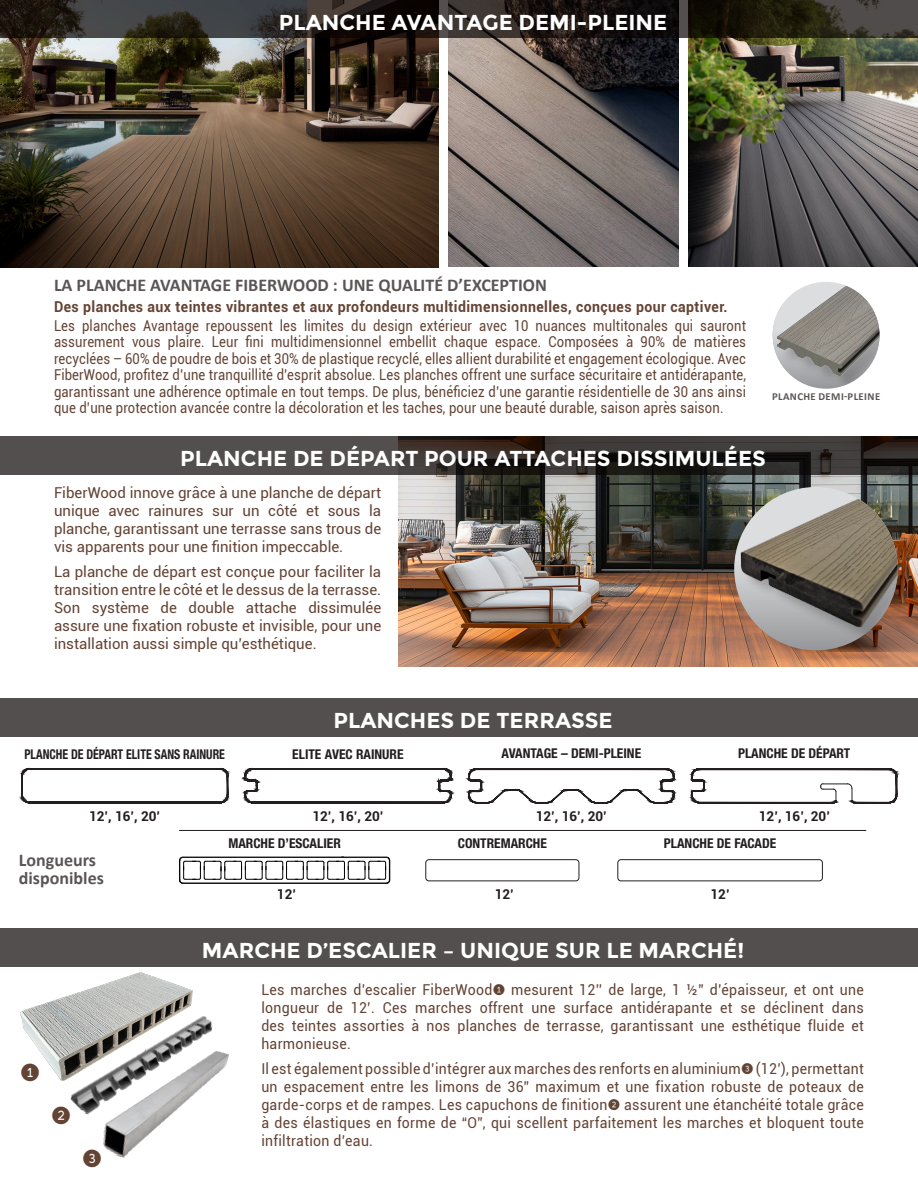
<style>
.page{position:relative;width:918px;height:1188px;background:#fff}
.page>*{position:absolute;margin:0;border:0;box-sizing:border-box;transform-origin:0 0}
.Roboto_texte{font:24px "Aquawax Pro Pictograms";color:#634334}
.t1{font:700 21.6px "Montserrat";color:#fff}
.Roboto_texte-2{font:700 18px/18px "Calibri";color:#5b5655}
.Roboto_texte-3{font:15px/16.5px "Roboto";letter-spacing:.01em;color:#634334;text-align:justify;scale:.87 1}
.Roboto_texte-4{font:15px/18px "Roboto";letter-spacing:.01em;color:#634334;text-align:justify;scale:.94 1}
.Roboto_texte-5{font:15px/18px "Roboto";letter-spacing:.01em;color:#634334;text-align:justify}
.Roboto_texte-6{font:700 15px "Roboto";letter-spacing:.03em;color:#634334;scale:.94 1}
.t2{font:700 condensed 13.5px "Helvetica Neue LT Std";color:#231f20}
.Roboto_texte-7{font:700 13.5px "Roboto";color:#231f20}
.t3{font:700 condensed 13.5px "Helvetica Neue LT Std";color:#231f20;scale:.88 1}
.Titre_gris_Calibri{font:700 10.65px "Calibri";letter-spacing:.04em;color:#5b5655}
.s1{font-family:"Aquawax Pro Pictograms"}
</style>
<div class="page">
<div style="left:0;top:929px;width:918px;height:38px;background:#524f4e"></div>
<img style="left:20px;top:973px;width:165px;height:108px">
<img style="left:103px;top:1051px;width:126px;height:107px">
<img style="left:68px;top:988px;width:146px;height:152px">
<img style="left:399px;top:474px;width:519px;height:193px">
<svg style="left:0;top:436px;width:918px;height:38px;background:#3d3837"></svg>
<svg style="left:734px;top:487px;width:164px;height:163px"></svg>
<div style="left:743px;top:497px;width:155px;height:147px;background:#231f20;opacity:.25"></div>
<img style="left:741px;top:495px;width:157px;height:132px">
<img style="left:688px;top:38px;width:230px;height:229px">
<img style="left:449px;top:38px;width:229px;height:229px">
<div style="left:779px;top:282px;width:101px;height:107px;background:#231f20;opacity:.25"></div>
<img style="left:777px;top:282px;width:103px;height:94px">
<img style="left:0;top:38px;width:438px;height:229px">
<svg style="left:0;top:0;width:918px;height:38px;background:#292521"></svg>
<div style="left:0;top:699px;width:918px;height:38px;background:#524f4e"></div>
<hr style="left:179px;top:830px;width:687px;height:1px;background:#231f20">
<div style="left:617px;top:859px;width:206px;height:22px;border:1px solid #231f20;border-radius:3px"></div>
<div style="left:425px;top:859px;width:154px;height:22px;border:1px solid #231f20;border-radius:3px"></div>
<svg style="left:691px;top:768px;width:207px;height:36px"></svg>
<svg style="left:468px;top:768px;width:207px;height:36px"></svg>
<svg style="left:179px;top:857px;width:212px;height:27px"></svg>
<svg style="left:244px;top:768px;width:208px;height:36px"></svg>
<svg style="left:21px;top:768px;width:208px;height:36px"></svg>
<p class="t1" style="left:279px;top:10px;width:390px">PLANCHE AVANTAGE DEMI-PLEINE</p>
<p class="Roboto_texte-2" style="left:54px;top:275px;width:494px">LA PLANCHE AVANTAGE FIBERWOOD : UNE QUALITÉ D’EXCEPTION</p>
<p class="Roboto_texte-6" style="left:54px;top:296px;width:718px">Des planches aux teintes vibrantes et aux profondeurs multidimensionnelles, conçues pour captiver.</p>
<p class="Roboto_texte-3" style="left:54px;top:317px;width:797px">Les planches Avantage repoussent les limites du design extérieur avec 10 nuances multitonales qui sauront assurement vous plaire. Leur fini multidimensionnel embellit chaque espace. Composées à 90% de matières recyclées – 60% de poudre de bois et 30% de plastique recyclé, elles allient durabilité et engagement écologique. Avec FiberWood, profitez d’une tranquillité d’esprit absolue. Les planches offrent une surface sécuritaire et antidérapante, garantissant une adhérence optimale en tout temps. De plus, bénéficiez d’une garantie résidentielle de 30 ans ainsi que d’une protection avancée contre la décoloration et les taches, pour une beauté durable, saison après saison.</p>
<p class="Titre_gris_Calibri" style="left:772px;top:390px;width:110px">PLANCHE DEMI-PLEINE</p>
<p class="t1" style="left:180px;top:445px;width:587px">PLANCHE DE DÉPART POUR ATTACHES DISSIMULÉES</p>
<p class="Roboto_texte-5" style="left:54px;top:483px;width:329px">FiberWood innove grâce à une planche de départ unique avec rainures sur un côté et sous la planche, garantissant une terrasse sans trous de vis apparents pour une finition impeccable.</p>
<p class="Roboto_texte-5" style="left:54px;top:562px;width:329px">La planche de départ est conçue pour faciliter la transition entre le côté et le dessus de la terrasse.<br>Son système de double attache dissimulée assure une fixation robuste et invisible, pour une installation aussi simple qu’esthétique.</p>
<p class="t1" style="left:333px;top:708px;width:281px">PLANCHES DE TERRASSE</p>
<p class="t3" style="left:24px;top:746px;width:229px">PLANCHE DE DÉPART ELITE SANS RAINURE</p>
<p class="t2" style="left:292px;top:746px;width:113px">ELITE AVEC RAINURE</p>
<p class="t2" style="left:501px;top:745px;width:141px">AVANTAGE – DEMI-PLEINE</p>
<p class="t2" style="left:738px;top:745px;width:114px">PLANCHE DE DÉPART</p>
<p class="Roboto_texte-7" style="left:89px;top:807px;width:73px">12’, 16’, 20’</p>
<p class="Roboto_texte-7" style="left:312px;top:807px;width:73px">12’, 16’, 20’</p>
<p class="Roboto_texte-7" style="left:536px;top:807px;width:73px">12’, 16’, 20’</p>
<p class="Roboto_texte-7" style="left:759px;top:807px;width:73px">12’, 16’, 20’</p>
<p class="t2" style="left:228px;top:835px;width:114px">MARCHE D’ESCALIER</p>
<p class="t2" style="left:458px;top:835px;width:91px">CONTREMARCHE</p>
<p class="t2" style="left:664px;top:835px;width:114px">PLANCHE DE FACADE</p>
<p class="Roboto_texte-2" style="left:19px;top:850px;width:87px">Longueurs disponibles</p>
<p class="Roboto_texte-7" style="left:277px;top:885px;width:21px">12’</p>
<p class="Roboto_texte-7" style="left:495px;top:885px;width:21px">12’</p>
<p class="Roboto_texte-7" style="left:711px;top:885px;width:21px">12’</p>
<p class="Roboto_texte" style="left:20px;top:1060px;width:22px">❶</p>
<p class="Roboto_texte" style="left:51px;top:1103px;width:22px">❷</p>
<p class="Roboto_texte" style="left:82px;top:1146px;width:22px">❸</p>
<p class="t1" style="left:202px;top:938px;width:544px">MARCHE D’ESCALIER – UNIQUE SUR LE MARCHÉ!</p>
<p class="Roboto_texte-4" style="left:261px;top:980px;width:643px">Les marches d’escalier FiberWood<span class="s1">❶</span> mesurent 12’’ de large, 1 ½” d’épaisseur, et ont une longueur de 12’. Ces marches offrent une surface antidérapante et se déclinent dans des teintes assorties à nos planches de terrasse, garantissant une esthétique fluide et harmonieuse.</p>
<p class="Roboto_texte-4" style="left:261px;top:1059px;width:643px">Il est également possible d’intégrer aux marches des renforts en aluminium<span class="s1">❸</span> (12’), permettant un espacement entre les limons de 36” maximum et une fixation robuste de poteaux de garde-corps et de rampes. Les capuchons de finition<span class="s1">❷</span> assurent une étanchéité totale grâce à des élastiques en forme de “O”, qui scellent parfaitement les marches et bloquent toute infiltration d’eau.</p>
</div>
